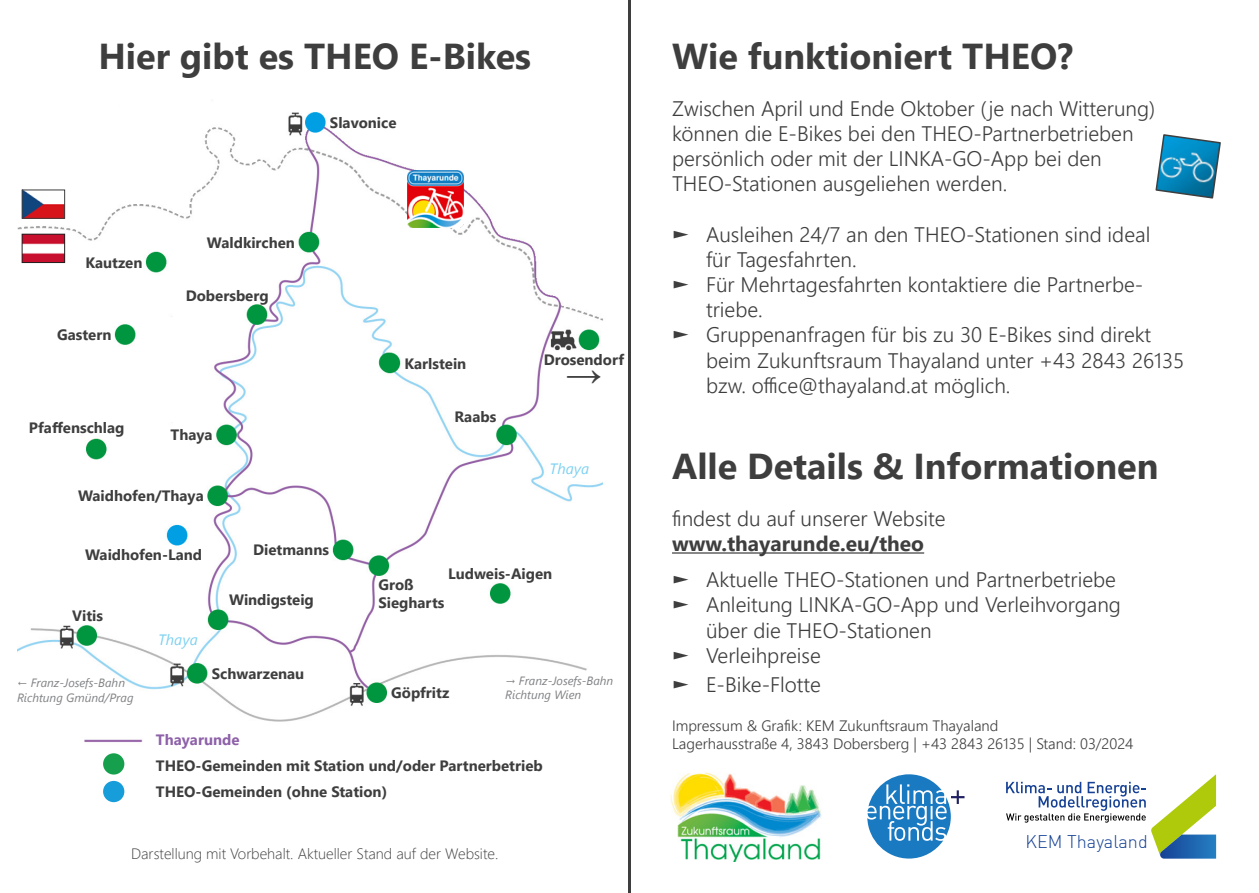
<style>
.page{position:relative;width:1259px;height:893px;background:#fff}
.page>*{position:absolute;margin:0;border:0;box-sizing:border-box;transform-origin:0 0}
.t1{font:700 36px "Segoe UI";color:#3e3e3f}
.t2{font:italic 700 36px "Arial";color:#3e3e3f}
.t3{font:300 21px/25.2px "Segoe UI";color:#3e3e3f}
.t4{font:700 21px "Segoe UI";color:#3e3e3f}
.t5{font:300 18px "DIN";color:#164294}
.t6{font:700 15px "Segoe UI";color:#3e3e3f}
.t7{font:300 15px "Segoe UI";color:#3e3e3f}
.t8{font:300 15px "Segoe UI";color:#3e3e3f}
.t9{font:italic 15px "Segoe UI";color:#7ed1f1}
.t10{font:700 15px "Segoe UI";color:#8e61a9}
.t11{font:italic 12px/14.4px "Segoe UI";color:#808285}
</style>
<div class="page">
<img style="left:17px;top:112px;width:586px;height:630px">
<hr style="left:628px;top:0;width:3px;height:893px;background:#3e3e3f">
<div style="left:103px;top:753px;width:21px;height:22px;background:#16a04e;border-radius:50%"></div>
<div style="left:103px;top:781px;width:21px;height:21px;background:#179dd9;border-radius:50%"></div>
<hr style="left:672px;top:552px;width:252px;height:2px;background:#3e3e3f">
<svg style="left:1006px;top:774px;width:210px;height:85px"></svg>
<img style="left:670px;top:772px;width:152px;height:89px">
<svg style="left:867px;top:774px;width:97px;height:84px"></svg>
<svg style="left:1155px;top:134px;width:66px;height:65px"></svg>
<img style="left:407px;top:170px;width:57px;height:57px">
<img style="left:24px;top:236px;width:39px;height:25px">
<div style="left:22px;top:234px;width:43px;height:29px;border:1px solid #231f20"></div>
<img style="left:24px;top:192px;width:39px;height:24px">
<div style="left:22px;top:190px;width:43px;height:28px;border:1px solid #3e3e3f"></div>
<p class="t1" style="left:98px;top:22px;width:434px">Hier gibt es THEO E-Bikes</p>
<p class="t6" style="left:330px;top:109px;width:68px">Slavonice</p>
<p class="t6" style="left:85px;top:249px;width:59px">Kautzen</p>
<p class="t6" style="left:57px;top:321px;width:56px">Gastern</p>
<p class="t6" style="left:207px;top:229px;width:90px">Waldkirchen</p>
<p class="t6" style="left:186px;top:281px;width:84px">Dobersberg</p>
<p class="t6" style="left:29px;top:413px;width:97px">Pfaffenschlag</p>
<p class="t6" style="left:171px;top:421px;width:44px">Thaya</p>
<p class="t6" style="left:78px;top:482px;width:127px">Waidhofen/Thaya</p>
<p class="t6" style="left:85px;top:540px;width:118px">Waidhofen-Land</p>
<p class="t6" style="left:253px;top:535px;width:77px">Dietmanns</p>
<p class="t6" style="left:404px;top:349px;width:63px">Karlstein</p>
<p class="t6" style="left:454px;top:402px;width:43px">Raabs</p>
<p class="t6" style="left:544px;top:346px;width:82px">Drosendorf</p>
<p class="t2" style="left:566px;top:349px;width:37px">→</p>
<p class="t9" style="left:549px;top:454px;width:41px">Thaya</p>
<p class="t6" style="left:72px;top:601px;width:32px">Vitis</p>
<p class="t11" style="left:17px;top:674px;width:118px">← Franz-Josefs-Bahn<br>Richtung Gmünd/Prag</p>
<p class="t9" style="left:158px;top:625px;width:41px">Thaya</p>
<p class="t6" style="left:229px;top:585px;width:86px">Windigsteig</p>
<p class="t6" style="left:212px;top:659px;width:94px">Schwarzenau</p>
<p class="t6" style="left:448px;top:559px;width:106px">Ludweis-Aigen</p>
<p class="t6" style="left:378px;top:570px;width:37px">Groß</p>
<p class="t6" style="left:378px;top:588px;width:68px">Siegharts</p>
<p class="t6" style="left:391px;top:679px;width:59px">Göpfritz</p>
<p class="t11" style="left:505px;top:671px;width:110px">→ Franz-Josefs-Bahn<br>Richtung Wien</p>
<p class="t10" style="left:156px;top:725px;width:85px">Thayarunde</p>
<p class="t6" style="left:156px;top:751px;width:388px">THEO-Gemeinden mit Station und/oder Partnerbetrieb</p>
<p class="t6" style="left:156px;top:777px;width:233px">THEO-Gemeinden (ohne Station)</p>
<p class="t8" style="left:131px;top:839px;width:369px">Darstellung mit Vorbehalt. Aktueller Stand auf der Website.</p>
<p class="t1" style="left:672px;top:22px;width:403px">Wie funktioniert THEO?</p>
<p class="t3" style="left:672px;top:93px;width:485px">Zwischen April und Ende Oktober (je nach Witterung)</p>
<p class="t3" style="left:672px;top:119px;width:463px">können die E-Bikes bei den THEO-Partnerbetrieben</p>
<p class="t3" style="left:672px;top:144px;width:431px">persönlich oder mit der LINKA-GO-App bei den</p>
<p class="t3" style="left:672px;top:169px;width:337px">THEO-Stationen ausgeliehen werden.</p>
<p class="t3" style="left:706px;top:219px;width:446px;text-indent:-34px">► Ausleihen 24/7 an den THEO-Stationen sind ideal für Tagesfahrten.</p>
<p class="t3" style="left:706px;top:270px;width:439px;text-indent:-34px">► Für Mehrtagesfahrten kontaktiere die Partnerbe&shy;triebe.</p>
<p class="t3" style="left:706px;top:320px;width:480px;text-indent:-34px">► Gruppenanfragen für bis zu 30 E-Bikes sind direkt beim Zukunftsraum Thayaland unter +43 2843 26135 bzw. office@thayaland.at möglich.</p>
<p class="t1" style="left:672px;top:432px;width:488px">Alle Details &amp; Informationen</p>
<p class="t3" style="left:672px;top:504px;width:275px">findest du auf unserer Website</p>
<p class="t4" style="left:672px;top:524px;width:254px">www.thayarunde.eu/theo</p>
<p class="t3" style="left:672px;top:565px;width:445px">► Aktuelle THEO-Stationen und Partnerbetriebe</p>
<p class="t3" style="left:706px;top:590px;width:416px;text-indent:-34px">► Anleitung LINKA-GO-App und Verleihvorgang über die THEO-Stationen</p>
<p class="t3" style="left:672px;top:641px;width:150px">► Verleihpreise</p>
<p class="t3" style="left:672px;top:669px;width:150px">► E-Bike-Flotte</p>
<p class="t7" style="left:672px;top:712px;width:328px">Impressum &amp; Grafik: KEM Zukunftsraum Thayaland</p>
<p class="t7" style="left:672px;top:730px;width:463px">Lagerhausstraße 4, 3843 Dobersberg | +43 2843 26135 | Stand: 03/2024</p>
<p class="t5" style="left:1025px;top:831px;width:124px">KEM Thayaland</p>
</div>
